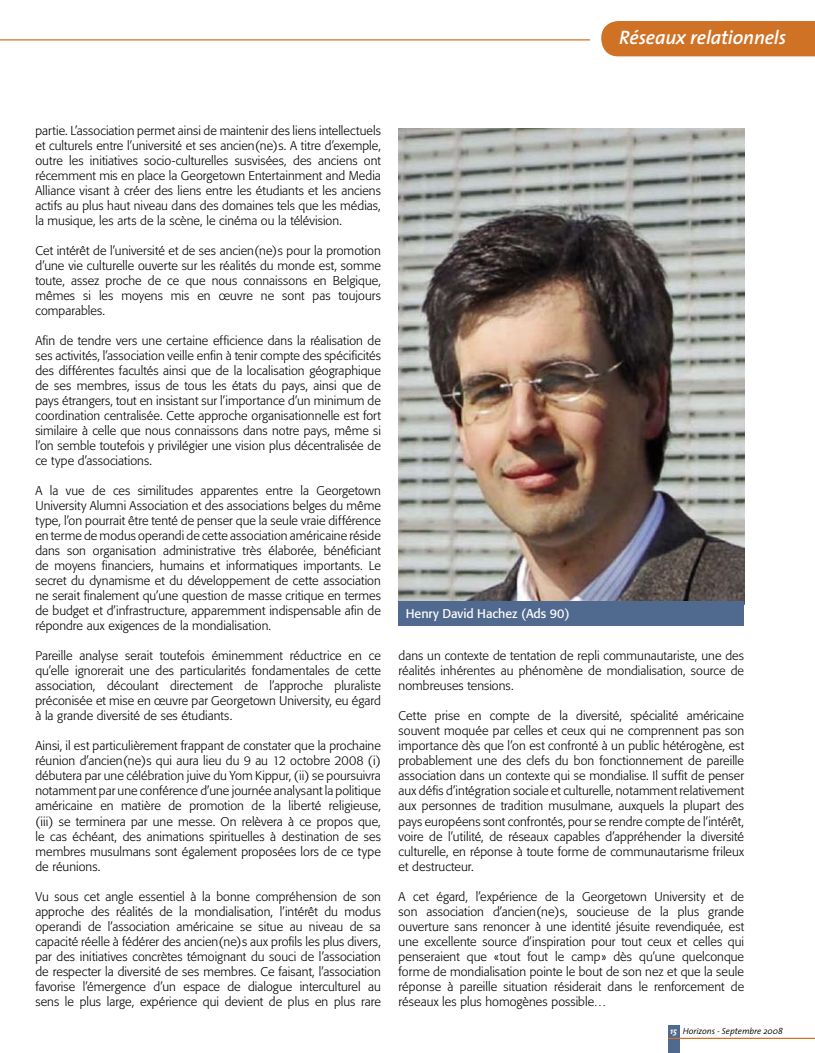
<style>
.page{position:relative;width:815px;height:1053px;background:#fff}
.page>*{position:absolute;margin:0;border:0;box-sizing:border-box;transform-origin:0 0}
.t1{font:italic 600 19.5px "The Sans";letter-spacing:-.01em;color:#fff}
.t2{font:300 12.5px/15px "Formata";letter-spacing:.005em;color:#000;text-align:justify}
.t3{font:12.5px "Formata";color:#fff}
.t4{font:italic 300 8.75px "The Sans";color:#000}
.s1{font-weight:700;color:#fff}
</style>
<div class="page">
<div style="left:668px;top:1025px;width:11px;height:27px;background:#50698e"></div>
<hr style="left:668px;top:1037px;width:147px;height:1px;background:#cf7226">
<hr style="left:0;top:39px;width:590px;height:1px;background:#cf7226">
<div style="left:601px;top:21px;width:214px;height:36px;background:#cf7226"></div>
<img style="left:399px;top:129px;width:345px;height:472px">
<div style="left:399px;top:601px;width:345px;height:25px;background:#50698e"></div>
<h1 class="t1" style="left:619px;top:22px;width:168px">Réseaux relationnels</h1>
<p class="t2" style="left:35px;top:123px;width:347px">partie. L’association permet ainsi de maintenir des liens intellectuels et culturels entre l’université et ses ancien(ne)s. A titre d’exemple, outre les initiatives socio-culturelles susvisées, des anciens ont récemment mis en place la Georgetown Entertainment and Media Alliance visant à créer des liens entre les étudiants et les anciens actifs au plus haut niveau dans des domaines tels que les médias, la musique, les arts de la scène, le cinéma ou la télévision.</p>
<p class="t2" style="left:35px;top:243px;width:347px">Cet intérêt de l’université et de ses ancien(ne)s pour la promotion d’une vie culturelle ouverte sur les réalités du monde est, somme toute, assez proche de ce que nous connaissons en Belgique, mêmes si les moyens mis en œuvre ne sont pas toujours comparables.</p>
<p class="t2" style="left:35px;top:333px;width:347px">Afin de tendre vers une certaine efficience dans la réalisation de ses activités, l’association veille enfin à tenir compte des spécificités des différentes facultés ainsi que de la localisation géographique de ses membres, issus de tous les états du pays, ainsi que de pays étrangers, tout en insistant sur l’importance d’un minimum de coordination centralisée. Cette approche organisationnelle est fort similaire à celle que nous connaissons dans notre pays, même si l’on semble toutefois y privilégier une vision plus décentralisée de ce type d’associations.</p>
<p class="t2" style="left:35px;top:483px;width:347px">A la vue de ces similitudes apparentes entre la Georgetown University Alumni Association et des associations belges du même type, l’on pourrait être tenté de penser que la seule vraie différence en terme de modus operandi de cette association américaine réside dans son organisation administrative très élaborée, bénéficiant de moyens financiers, humains et informatiques importants. Le secret du dynamisme et du développement de cette association ne serait finalement qu’une question de masse critique en termes de budget et d’infrastructure, apparemment indispensable afin de répondre aux exigences de la mondialisation.</p>
<p class="t2" style="left:35px;top:648px;width:347px">Pareille analyse serait toutefois éminemment réductrice en ce qu’elle ignorerait une des particularités fondamentales de cette association, découlant directement de l’approche pluraliste préconisée et mise en œuvre par Georgetown University, eu égard à la grande diversité de ses étudiants.</p>
<p class="t2" style="left:35px;top:738px;width:347px">Ainsi, il est particulièrement frappant de constater que la prochaine réunion d’ancien(ne)s qui aura lieu du 9 au 12 octobre 2008 (i) débutera par une célébration juive du Yom Kippur, (ii) se poursuivra notamment par une conférence d’une journée analysant la politique américaine en matière de promotion de la liberté religieuse, (iii) se terminera par une messe. On relèvera à ce propos que, le cas échéant, des animations spirituelles à destination de ses membres musulmans sont également proposées lors de ce type de réunions.</p>
<p class="t2" style="left:35px;top:888px;width:347px">Vu sous cet angle essentiel à la bonne compréhension de son approche des réalités de la mondialisation, l’intérêt du modus operandi de l’association américaine se situe au niveau de sa capacité réelle à fédérer des ancien(ne)s aux profils les plus divers, par des initiatives concrètes témoignant du souci de l’association de respecter la diversité de ses membres. Ce faisant, l’association favorise l’émergence d’un espace de dialogue interculturel au sens le plus large, expérience qui devient de plus en plus rare</p>
<p class="t3" style="left:406px;top:606px;width:165px">Henry David Hachez (Ads 90)</p>
<p class="t2" style="left:399px;top:648px;width:347px">dans un contexte de tentation de repli communautariste, une des réalités inhérentes au phénomène de mondialisation, source de nombreuses tensions.</p>
<p class="t2" style="left:399px;top:708px;width:347px">Cette prise en compte de la diversité, spécialité américaine souvent moquée par celles et ceux qui ne comprennent pas son importance dès que l’on est confronté à un public hétérogène, est probablement une des clefs du bon fonctionnement de pareille association dans un contexte qui se mondialise. Il suffit de penser aux défis d’intégration sociale et culturelle, notamment relativement aux personnes de tradition musulmane, auxquels la plupart des pays européens sont confrontés, pour se rendre compte de l’intérêt, voire de l’utilité, de réseaux capables d’appréhender la diversité culturelle, en réponse à toute forme de communautarisme frileux et destructeur.</p>
<p class="t2" style="left:399px;top:888px;width:347px">A cet égard, l’expérience de la Georgetown University et de son association d’ancien(ne)s, soucieuse de la plus grande ouverture sans renoncer à une identité jésuite revendiquée, est une excellente source d’inspiration pour tout ceux et celles qui penseraient que «tout fout le camp» dès qu’une quelconque forme de mondialisation pointe le bout de son nez et que la seule réponse à pareille situation résiderait dans le renforcement de réseaux les plus homogènes possible…</p>
<p class="t4" style="left:670px;top:1023px;width:114px"><span class="s1">15</span> Horizons - Septembre 2008</p>
</div>
